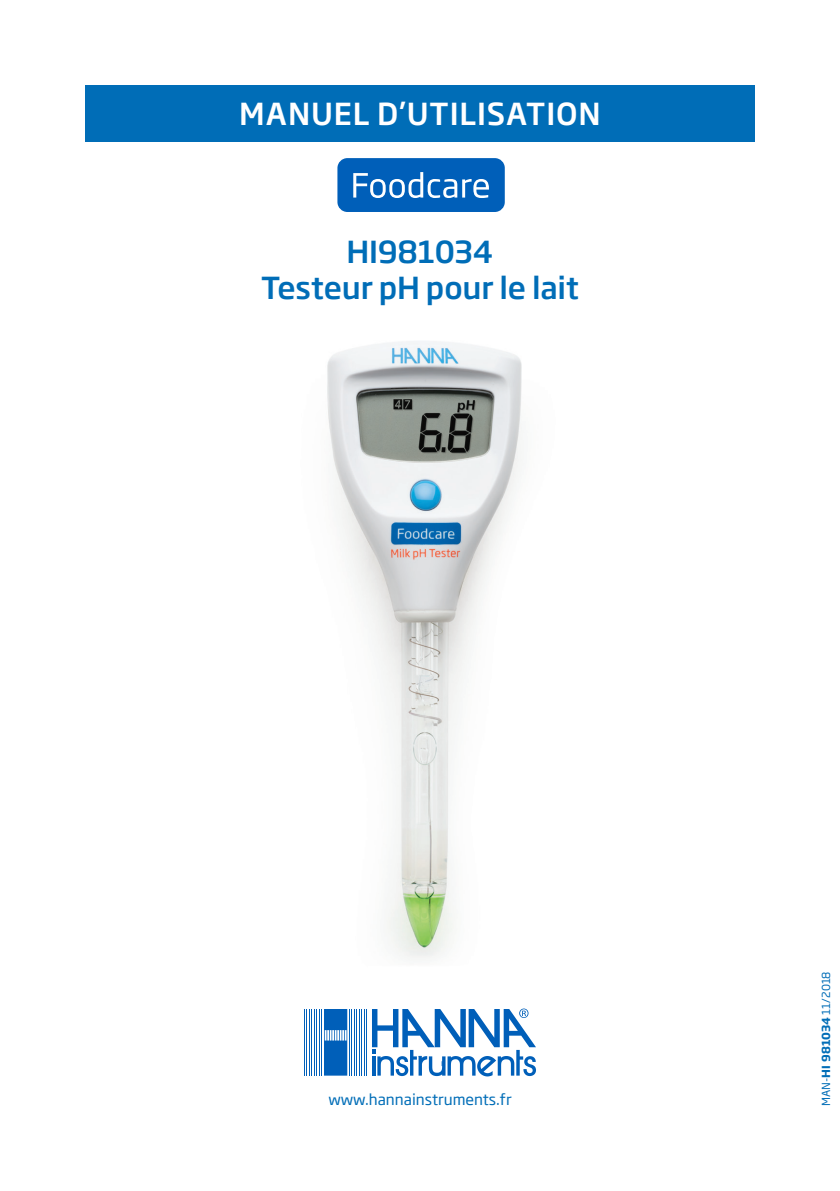
<style>
.page{position:relative;width:840px;height:1191px;background:#fff}
.page>*{position:absolute;margin:0;border:0;box-sizing:border-box;transform-origin:0 0}
.n-Meter_Title{font:500 30px/36px "Soho Gothic Pro";letter-spacing:-.005em;color:#006db7;text-align:center}
.t1{font:500 30px "Soho Gothic Pro";letter-spacing:.03em;color:#fff}
.t2{font:15px "Soho Gothic Pro";color:#006db7}
.Mentions_bords_droit{font:11px "Soho Gothic Pro";color:#006db7}
.s1{font-weight:700}
</style>
<div class="page">
<div style="left:85px;top:85px;width:669px;height:57px;background:#006db7"></div>
<hr style="left:366px;top:1009px;width:1px;height:66px;background:#005fb9">
<hr style="left:364px;top:1009px;width:1px;height:66px;background:#005fb9">
<hr style="left:361px;top:1009px;width:1px;height:66px;background:#005fb9">
<hr style="left:359px;top:1009px;width:1px;height:66px;background:#005fb9">
<hr style="left:356px;top:1009px;width:1px;height:66px;background:#005fb9">
<hr style="left:354px;top:1009px;width:1px;height:66px;background:#005fb9">
<hr style="left:351px;top:1009px;width:1px;height:66px;background:#005fb9">
<hr style="left:349px;top:1009px;width:1px;height:66px;background:#005fb9">
<hr style="left:321px;top:1009px;width:1px;height:66px;background:#005fb9">
<hr style="left:319px;top:1009px;width:1px;height:66px;background:#005fb9">
<hr style="left:316px;top:1009px;width:1px;height:66px;background:#005fb9">
<hr style="left:314px;top:1009px;width:1px;height:66px;background:#005fb9">
<hr style="left:311px;top:1009px;width:1px;height:66px;background:#005fb9">
<hr style="left:309px;top:1009px;width:1px;height:66px;background:#005fb9">
<hr style="left:306px;top:1009px;width:1px;height:66px;background:#005fb9">
<hr style="left:304px;top:1009px;width:1px;height:66px;background:#005fb9">
<svg style="left:324px;top:1009px;width:23px;height:66px;background:#1b70c0"></svg>
<svg style="left:372px;top:1008px;width:163px;height:68px"></svg>
<svg style="left:337px;top:158px;width:167px;height:54px;background:#1f72c1"></svg>
<img style="left:327px;top:341px;width:195px;height:617px">
<p class="t1" style="left:239px;top:90px;width:363px">MANUEL D’UTILISATION</p>
<p class="n-Meter_Title" style="left:261px;top:232px;width:319px">HI981034<br>Testeur pH pour le lait</p>
<p class="t2" style="left:328px;top:1087px;width:185px">www.hannainstruments.fr</p>
<p class="Mentions_bords_droit" style="left:817px;top:1106px;width:136px;rotate:-90deg">MAN-<span class="s1">HI 981034</span> 11/2018</p>
</div>
